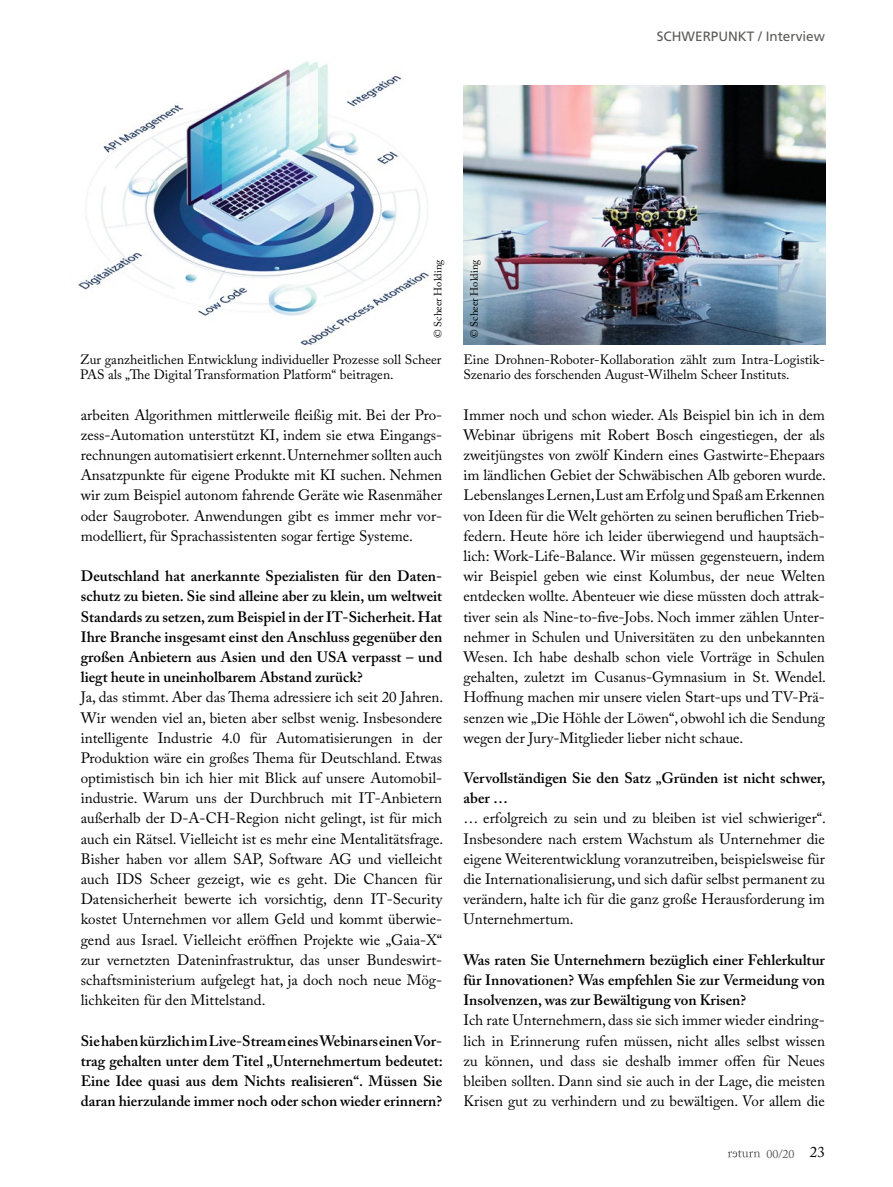
<style>
.page{position:relative;width:893px;height:1187px;background:#fff}
.page>*{position:absolute;margin:0;border:0;box-sizing:border-box;transform-origin:0 0}
.Para_Answer_x{font:15px/20.2px "Adobe Caslon Pro";color:#000;text-align:justify}
.Para_Question_x{font:600 15px/20.2px "Adobe Caslon Pro";color:#000;text-align:justify}
.NoXML_Pagina{font:15px "Adobe Caslon Pro";color:#000}
.Image_Caption_x{font:13.5px/15px "Adobe Caslon Pro";color:#000}
.t1{font:13.5px "Frutiger LT Std";color:#5a5a59}
.NoXML_Fußzeile{font:12px "Adobe Caslon Pro";color:#5a5a59}
.Image_Source_x{font:10.5px "Adobe Caslon Pro";color:#000}
</style>
<div class="page">
<img style="left:464px;top:85px;width:361px;height:259px">
<img style="left:78px;top:61px;width:351px;height:283px">
<svg style="left:728px;top:1150px;width:32px;height:7px"></svg>
<p class="t1" style="left:657px;top:28px;width:170px">SCHWERPUNKT / Interview</p>
<p class="Image_Source_x" style="left:432px;top:338px;width:80px;rotate:-90deg">© Scheer Holding</p>
<p class="Image_Caption_x" style="left:80px;top:351px;width:363px">Zur ganzheitlichen Entwicklung individueller Prozesse soll Scheer<br>PAS als „The Digital Transformation Platform“ beitragen.</p>
<p class="Para_Answer_x" style="left:81px;top:404px;width:363px">arbeiten Algorithmen mittlerweile fleißig mit. Bei der Pro&shy;zess-Automation unterstützt KI, indem sie etwa Eingangs&shy;rechnungen automatisiert erkennt. Unternehmer sollten auch Ansatzpunkte für eigene Produkte mit KI suchen. Nehmen wir zum Beispiel autonom fahrende Geräte wie Rasenmäher oder Saugroboter. Anwendungen gibt es immer mehr vor&shy;modelliert, für Sprachassistenten sogar fertige Systeme.</p>
<p class="Para_Question_x" style="left:81px;top:566px;width:363px">Deutschland hat anerkannte Spezialisten für den Daten&shy;schutz zu bieten. Sie sind alleine aber zu klein, um weltweit Standards zu setzen, zum Beispiel in der IT-Sicherheit. Hat Ihre Branche insgesamt einst den Anschluss gegenüber den großen Anbietern aus Asien und den USA verpasst – und liegt heute in uneinholbarem Abstand zurück?</p>
<p class="Para_Answer_x" style="left:81px;top:687px;width:364px">Ja, das stimmt. Aber das Thema adressiere ich seit 20 Jahren.<br>Wir wenden viel an, bieten aber selbst wenig. Insbesondere intelligente Industrie 4.0 für Automatisierungen in der Produktion wäre ein großes Thema für Deutschland. Etwas optimistisch bin ich hier mit Blick auf unsere Automobil&shy;industrie. Warum uns der Durchbruch mit IT-Anbietern außerhalb der D-A-CH-Region nicht gelingt, ist für mich auch ein Rätsel. Vielleicht ist es mehr eine Mentalitätsfrage.<br>Bisher haben vor allem SAP, Software AG und vielleicht auch IDS Scheer gezeigt, wie es geht. Die Chancen für Datensicherheit bewerte ich vorsichtig, denn IT-Security kostet Unternehmen vor allem Geld und kommt überwie&shy;gend aus Israel. Vielleicht eröffnen Projekte wie „Gaia-X“ zur vernetzten Dateninfrastruktur, das unser Bundeswirt&shy;schaftsministerium aufgelegt hat, ja doch noch neue Mög&shy;lichkeiten für den Mittelstand.</p>
<p class="Para_Question_x" style="left:81px;top:1030px;width:363px">Sie haben kürzlich im Live-Stream eines Webinars einen Vor&shy;trag gehalten unter dem Titel „Unternehmertum bedeutet:<br>Eine Idee quasi aus dem Nichts realisieren“. Müssen Sie daran hierzulande immer noch oder schon wieder erinnern?</p>
<p class="Image_Source_x" style="left:468px;top:338px;width:80px;rotate:-90deg">© Scheer Holding</p>
<p class="Image_Caption_x" style="left:463px;top:351px;width:363px">Eine Drohnen-Roboter-Kollaboration zählt zum Intra-Logistik-<br>Szenario des forschenden August-Wilhelm Scheer Instituts.</p>
<p class="Para_Answer_x" style="left:463px;top:404px;width:364px">Immer noch und schon wieder. Als Beispiel bin ich in dem Webinar übrigens mit Robert Bosch eingestiegen, der als zweitjüngstes von zwölf Kindern eines Gastwirte-Ehepaars im ländlichen Gebiet der Schwäbischen Alb geboren wurde.<br>Lebenslanges Lernen, Lust am Erfolg und Spaß am Erkennen von Ideen für die Welt gehörten zu seinen beruflichen Trieb&shy;federn. Heute höre ich leider überwiegend und hauptsäch&shy;lich: Work-Life-Balance. Wir müssen gegensteuern, indem wir Beispiel geben wie einst Kolumbus, der neue Welten entdecken wollte. Abenteuer wie diese müssten doch attrak&shy;tiver sein als Nine-to-five-Jobs. Noch immer zählen Unter&shy;nehmer in Schulen und Universitäten zu den unbekannten Wesen. Ich habe deshalb schon viele Vorträge in Schulen gehalten, zuletzt im Cusanus-Gymnasium in St. Wendel.<br>Hoffnung machen mir unsere vielen Start-ups und TV-Prä&shy;senzen wie „Die Höhle der Löwen“, obwohl ich die Sendung wegen der Jury-Mitglieder lieber nicht schaue.</p>
<p class="Para_Question_x" style="left:463px;top:767px;width:363px">Vervollständigen Sie den Satz „Gründen ist nicht schwer, aber …</p>
<p class="Para_Answer_x" style="left:463px;top:808px;width:364px">… erfolgreich zu sein und zu bleiben ist viel schwieriger“.<br>Insbesondere nach erstem Wachstum als Unternehmer die eigene Weiterentwicklung voranzutreiben, beispielsweise für die Internationalisierung, und sich dafür selbst permanent zu verändern, halte ich für die ganz große Herausforderung im Unternehmertum.</p>
<p class="Para_Question_x" style="left:463px;top:949px;width:363px">Was raten Sie Unternehmern bezüglich einer Fehlerkultur für Innovationen? Was empfehlen Sie zur Vermeidung von Insolvenzen, was zur Bewältigung von Krisen?</p>
<p class="Para_Answer_x" style="left:463px;top:1009px;width:363px">Ich rate Unternehmern, dass sie sich immer wieder eindring&shy;lich in Erinnerung rufen müssen, nicht alles selbst wissen zu können, und dass sie deshalb immer offen für Neues bleiben sollten. Dann sind sie auch in der Lage, die meisten Krisen gut zu verhindern und zu bewältigen. Vor allem die</p>
<p class="NoXML_Pagina" style="left:810px;top:1142px;width:16px">23</p>
<p class="NoXML_Fußzeile" style="left:766px;top:1146px;width:30px">00/20</p>
</div>
